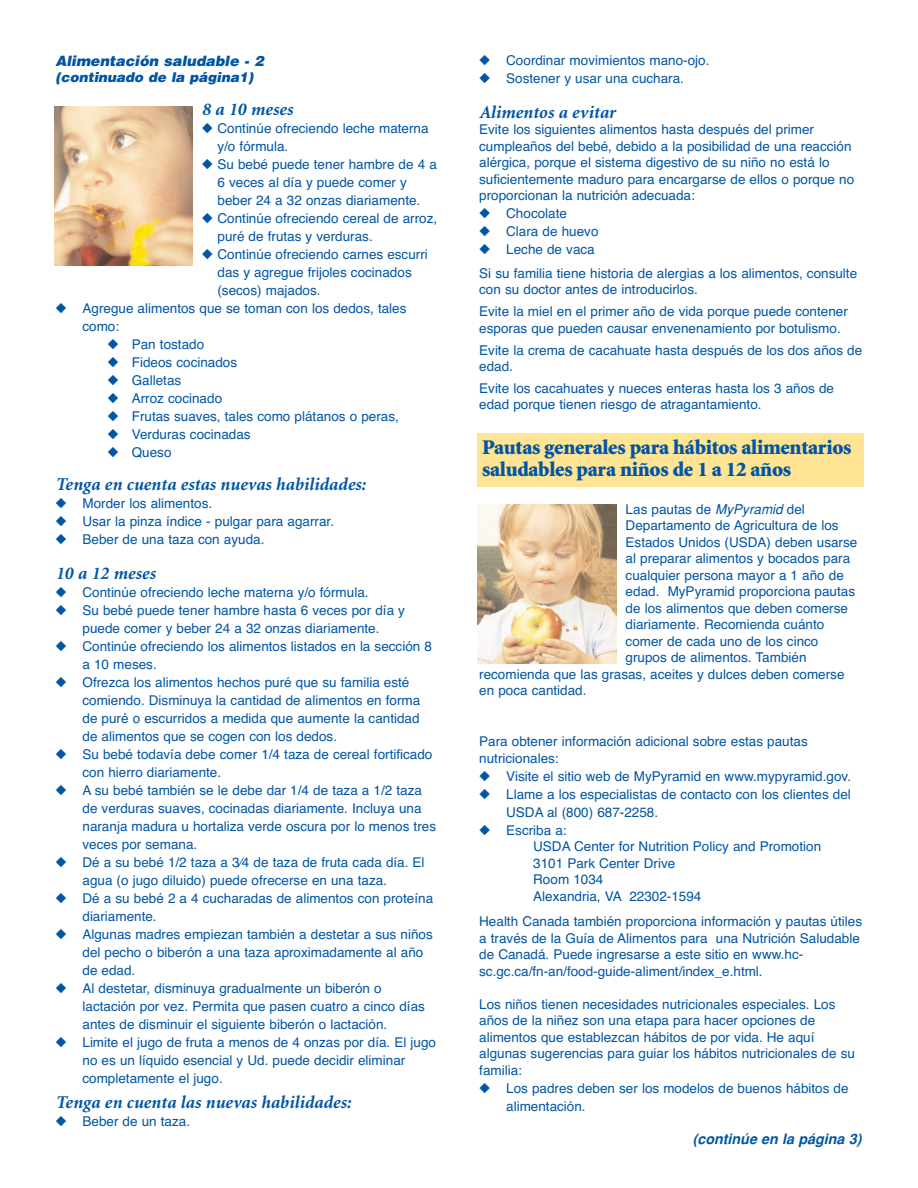
<style>
.page{position:relative;width:918px;height:1188px;background:#fff}
.page>*{position:absolute;margin:0;border:0;box-sizing:border-box;transform-origin:0 0}
.t1{font:900 21px/22.5px "Minion";letter-spacing:-.015em;color:#0155a5}
.t2{font:italic 700 18px "Minion";color:#0155a5}
.t3{font:italic 900 14.25px "Helvetica";color:#0155a5}
.t4{font:italic 700 14.25px "Helvetica";color:#0155a5}
.t5{font:13.5px/18px "Helvetica";color:#0155a5}
.t6{font:italic 900 13.5px "Helvetica";color:#0155a5}
.s1{font-style:italic}
</style>
<div class="page">
<img style="left:54px;top:106px;width:139px;height:160px">
<div style="left:478px;top:433px;width:386px;height:54px;background:#ffe493"></div>
<img style="left:478px;top:505px;width:139px;height:158px">
<p class="t3" style="left:56px;top:55px;width:210px">Alimentación saludable - 2</p>
<p class="t6" style="left:56px;top:73px;width:199px">(continuado de la página1)</p>
<h2 class="t2" style="left:202px;top:102px;width:92px">8 a 10 meses</h2>
<p class="t5" style="left:218px;top:121px;width:213px;text-indent:-16px">◆ Continúe ofreciendo leche materna y/o fórmula.</p>
<p class="t5" style="left:218px;top:157px;width:221px;text-indent:-16px">◆ Su bebé puede tener hambre de 4 a<br>6 veces al día y puede comer y beber 24 a 32 onzas diariamente.</p>
<p class="t5" style="left:218px;top:211px;width:221px;text-indent:-16px">◆ Continúe ofreciendo cereal de arroz, puré de frutas y verduras.</p>
<p class="t5" style="left:218px;top:247px;width:212px;text-indent:-16px">◆ Continúe ofreciendo carnes escurri das y agregue frijoles cocinados (secos) majados.</p>
<p class="t5" style="left:82px;top:301px;width:326px;text-indent:-27px">◆ Agregue alimentos que se toman con los dedos, tales como:</p>
<p class="t5" style="left:107px;top:337px;width:98px">◆ Pan tostado</p>
<p class="t5" style="left:107px;top:355px;width:131px">◆ Fideos cocinados</p>
<p class="t5" style="left:107px;top:373px;width:75px">◆ Galletas</p>
<p class="t5" style="left:107px;top:391px;width:116px">◆ Arroz cocinado</p>
<p class="t5" style="left:107px;top:409px;width:293px">◆ Frutas suaves, tales como plátanos o peras,</p>
<p class="t5" style="left:107px;top:427px;width:145px">◆ Verduras cocinadas</p>
<p class="t5" style="left:107px;top:445px;width:66px">◆ Queso</p>
<h2 class="t2" style="left:56px;top:477px;width:312px">Tenga en cuenta estas nuevas habilidades:</h2>
<p class="t5" style="left:56px;top:496px;width:158px">◆ Morder los alimentos.</p>
<p class="t5" style="left:56px;top:514px;width:280px">◆ Usar la pinza índice - pulgar para agarrar.</p>
<p class="t5" style="left:56px;top:532px;width:210px">◆ Beber de una taza con ayuda.</p>
<h2 class="t2" style="left:56px;top:566px;width:101px">10 a 12 meses</h2>
<p class="t5" style="left:56px;top:584px;width:315px">◆ Continúe ofreciendo leche materna y/o fórmula.</p>
<p class="t5" style="left:56px;top:602px;width:351px;text-align:center">◆ Su bebé puede tener hambre hasta 6 veces por día y puede comer y beber 24 a 32 onzas diariamente.</p>
<p class="t5" style="left:82px;top:638px;width:351px;text-indent:-27px">◆ Continúe ofreciendo los alimentos listados en la sección 8 a 10 meses.</p>
<p class="t5" style="left:82px;top:674px;width:339px;text-indent:-27px">◆ Ofrezca los alimentos hechos puré que su familia esté comiendo. Disminuya la cantidad de alimentos en forma de puré o escurridos a medida que aumente la cantidad de alimentos que se cogen con los dedos.</p>
<p class="t5" style="left:82px;top:746px;width:351px;text-indent:-27px">◆ Su bebé todavía debe comer 1/4 taza de cereal fortificado con hierro diariamente.</p>
<p class="t5" style="left:82px;top:782px;width:355px;text-indent:-27px">◆ A su bebé también se le debe dar 1/4 de taza a 1/2 taza de verduras suaves, cocinadas diariamente. Incluya una naranja madura u hortaliza verde oscura por lo menos tres veces por semana.</p>
<p class="t5" style="left:82px;top:854px;width:344px;text-indent:-27px">◆ Dé a su bebé 1/2 taza a 3⁄4 de taza de fruta cada día. El agua (o jugo diluido) puede ofrecerse en una taza.</p>
<p class="t5" style="left:82px;top:890px;width:352px;text-indent:-27px">◆ Dé a su bebé 2 a 4 cucharadas de alimentos con proteína diariamente.</p>
<p class="t5" style="left:82px;top:926px;width:352px;text-indent:-27px">◆ Algunas madres empiezan también a destetar a sus niños del pecho o biberón a una taza aproximadamente al año de edad.</p>
<p class="t5" style="left:82px;top:980px;width:344px;text-indent:-27px">◆ Al destetar, disminuya gradualmente un biberón o lactación por vez. Permita que pasen cuatro a cinco días antes de disminuir el siguiente biberón o lactación.</p>
<p class="t5" style="left:82px;top:1034px;width:355px;text-indent:-27px">◆ Limite el jugo de fruta a menos de 4 onzas por día. El jugo no es un líquido esencial y Ud. puede decidir eliminar completamente el jugo.</p>
<h2 class="t2" style="left:56px;top:1095px;width:297px">Tenga en cuenta las nuevas habilidades:</h2>
<p class="t5" style="left:56px;top:1114px;width:136px">◆ Beber de un taza.</p>
<p class="t5" style="left:479px;top:53px;width:232px">◆ Coordinar movimientos mano-ojo.</p>
<p class="t5" style="left:479px;top:71px;width:206px">◆ Sostener y usar una cuchara.</p>
<h2 class="t2" style="left:479px;top:105px;width:138px">Alimentos a evitar</h2>
<p class="t5" style="left:479px;top:123px;width:377px;line-height:16.5px">Evite los siguientes alimentos hasta después del primer cumpleaños del bebé, debido a la posibilidad de una reacción alérgica, porque el sistema digestivo de su niño no está lo suficientemente maduro para encargarse de ellos o porque no proporcionan la nutrición adecuada:</p>
<p class="t5" style="left:479px;top:206px;width:89px">◆ Chocolate</p>
<p class="t5" style="left:479px;top:224px;width:121px">◆ Clara de huevo</p>
<p class="t5" style="left:479px;top:239px;width:379px;line-height:23.4px">◆ Leche de vaca<br>Si su familia tiene historia de alergias a los alimentos, consulte</p>
<p class="t5" style="left:479px;top:280px;width:370px;line-height:21.9px">con su doctor antes de introducirlos.<br>Evite la miel en el primer año de vida porque puede contener</p>
<p class="t5" style="left:479px;top:318px;width:384px;line-height:21.9px">esporas que pueden causar envenenamiento por botulismo.<br>Evite la crema de cacahuate hasta después de los dos años de</p>
<p class="t5" style="left:479px;top:357px;width:356px;line-height:21.9px">edad.<br>Evite los cacahuates y nueces enteras hasta los 3 años de</p>
<p class="t5" style="left:479px;top:397px;width:284px">edad porque tienen riesgo de atragantamiento.</p>
<h1 class="t1" style="left:482px;top:438px;width:371px">Pautas generales para hábitos alimentarios saludables para niños de 1 a 12 años</h1>
<p class="t5" style="left:626px;top:501px;width:181px">Las pautas de <span class="s1">MyPyramid</span> del</p>
<p class="t5" style="left:626px;top:518px;width:215px">Departamento de Agricultura de los</p>
<p class="t5" style="left:626px;top:534px;width:233px">Estados Unidos (USDA) deben usarse</p>
<p class="t5" style="left:626px;top:551px;width:226px">al preparar alimentos y bocados para</p>
<p class="t5" style="left:626px;top:567px;width:220px">cualquier persona mayor a 1 año de</p>
<p class="t5" style="left:626px;top:584px;width:231px">edad. MyPyramid proporciona pautas</p>
<p class="t5" style="left:626px;top:600px;width:224px">de los alimentos que deben comerse</p>
<p class="t5" style="left:626px;top:617px;width:200px">diariamente. Recomienda cuánto</p>
<p class="t5" style="left:626px;top:633px;width:194px">comer de cada uno de los cinco</p>
<p class="t5" style="left:626px;top:650px;width:182px">grupos de alimentos. También</p>
<p class="t5" style="left:479px;top:666px;width:367px">recomienda que las grasas, aceites y dulces deben comerse</p>
<p class="t5" style="left:479px;top:683px;width:109px">en poca cantidad.</p>
<p class="t5" style="left:479px;top:735px;width:330px;line-height:16.5px">Para obtener información adicional sobre estas pautas nutricionales:</p>
<p class="t5" style="left:479px;top:768px;width:373px">◆ Visite el sitio web de MyPyramid en www.mypyramid.gov.</p>
<p class="t5" style="left:506px;top:786px;width:346px;text-indent:-27px">◆ Llame a los especialistas de contacto con los clientes del<br>USDA al (800) 687-2258.</p>
<p class="t5" style="left:533px;top:823px;width:289px;line-height:16.5px;text-indent:-54px">◆ Escriba a:<br>USDA Center for Nutrition Policy and Promotion<br>3101 Park Center Drive<br>Room 1034<br>Alexandria, VA 22302-1594</p>
<p class="t5" style="left:479px;top:915px;width:384px;line-height:16.5px">Health Canada también proporciona información y pautas útiles a través de la Guía de Alimentos para una Nutrición Saludable de Canadá. Puede ingresarse a este sitio en www.hc&shy;sc.gc.ca/fn-an/food-guide-aliment/index_e.html.</p>
<p class="t5" style="left:479px;top:997px;width:377px;line-height:16.5px">Los niños tienen necesidades nutricionales especiales. Los años de la niñez son una etapa para hacer opciones de alimentos que establezcan hábitos de por vida. He aquí algunas sugerencias para guiar los hábitos nutricionales de su familia:</p>
<p class="t5" style="left:506px;top:1080px;width:344px;text-indent:-27px">◆ Los padres deben ser los modelos de buenos hábitos de alimentación.</p>
<p class="t4" style="left:693px;top:1134px;width:170px">(continúe en la página 3)</p>
</div>
